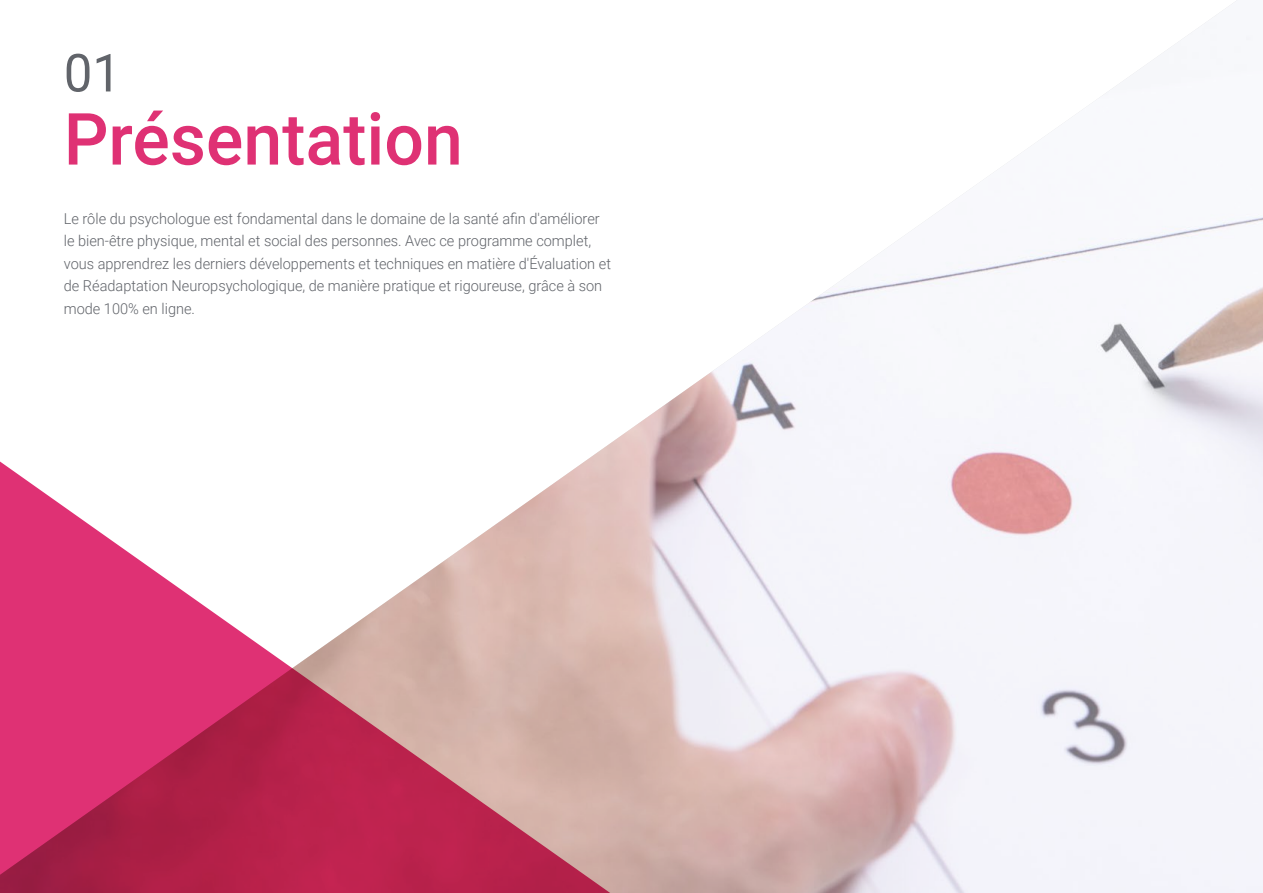
<style>
.page{position:relative;width:1263px;height:893px;background:#fff}
.page>*{position:absolute;margin:0;border:0;box-sizing:border-box;transform-origin:0 0}
.t1{font:500 72px "Roboto";color:#df3174}
.t2{font:52.5px "Roboto";color:#61646a}
.t3{font:300 15px/22.5px "Roboto";color:#61646a}
</style>
<div class="page">
<img style="left:607px;top:0;width:656px;height:893px">
<svg style="left:0;top:446px;width:640px;height:447px"></svg>
<h2 class="t2" style="left:64px;top:36px;width:59px">01</h2>
<h1 class="t1" style="left:64px;top:89px;width:401px">Présentation</h1>
<p class="t3" style="left:64px;top:207px;width:549px">Le rôle du psychologue est fondamental dans le domaine de la santé afin d'améliorer le bien-être physique, mental et social des personnes. Avec ce programme complet, vous apprendrez les derniers développements et techniques en matière d'Évaluation et de Réadaptation Neuropsychologique, de manière pratique et rigoureuse, grâce à son mode 100% en ligne.</p>
</div>
